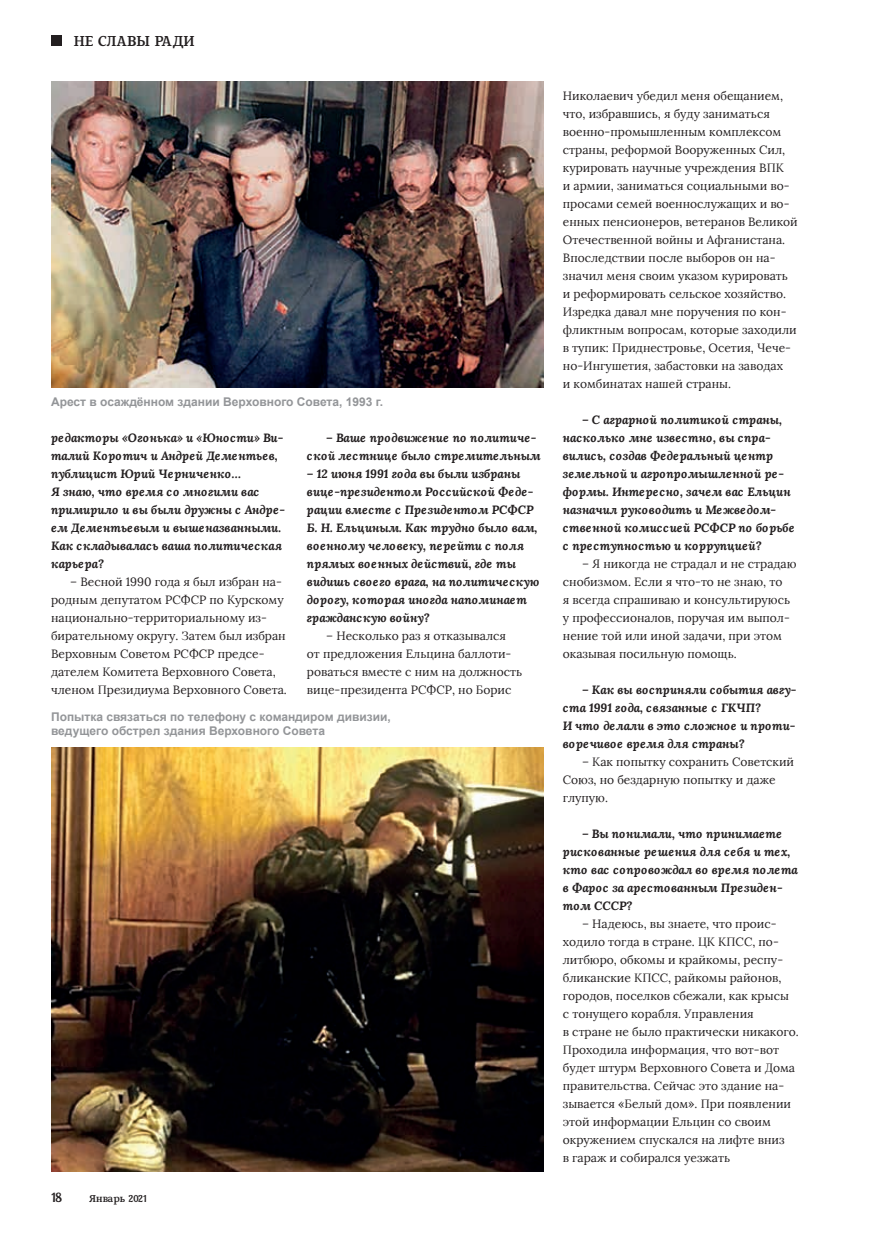
<style>
.page{position:relative;width:872px;height:1234px;background:#fff}
.page>*{position:absolute;margin:0;border:0;box-sizing:border-box;transform-origin:0 0}
.t1{font:19.5px "Fowviel";color:#231f20}
.t2{font:18px "Fowviel";color:#231f20}
.t3{font:13.5px "Fowviel";color:#231f20}
.t4{font:12px/18px "Lora";color:#231f20}
.t5{font:italic 700 12px/18px "Lora";color:#231f20}
.t6{font:700 12px/14.4px "Arial";color:#939598}
</style>
<div class="page">
<img style="left:51px;top:747px;width:493px;height:423px">
<img style="left:51px;top:81px;width:493px;height:307px">
<div style="left:51px;top:36px;width:10px;height:10px;background:#231f20"></div>
<h1 class="t1" style="left:74px;top:32px;width:122px">НЕ СЛАВЫ РАДИ</h1>
<p class="t6" style="left:51px;top:395px;width:333px">Арест в осаждённом здании Верховного Совета, 1993 г.</p>
<p class="t5" style="left:51px;top:428px;width:236px">редакторы «Огонька» и «Юности» Ви&shy;талий Коротич и Андрей Дементьев, публицист Юрий Черниченко…<br>Я знаю, что время со многими вас примирило и вы были дружны с Андре&shy;ем Дементьевым и вышеназванными.<br>Как складывалась ваша политическая карьера?</p>
<p class="t4" style="left:51px;top:572px;width:237px;text-indent:19px">– Весной 1990 года я был избран на&shy;родным депутатом РСФСР по Курскому национально-территориальному из&shy;бирательному округу. Затем был избран Верховным Советом РСФСР предсе&shy;дателем Комитета Верховного Совета, членом Президиума Верховного Совета.</p>
<p class="t5" style="left:307px;top:428px;width:235px;text-indent:19px">– Ваше продвижение по политиче&shy;ской лестнице было стремительным</p>
<p class="t5" style="left:307px;top:464px;width:234px">– 12 июня 1991 года вы были избраны вице-президентом Российской Феде&shy;рации вместе с Президентом РСФСР Б. Н. Ельциным. Как трудно было вам, военному человеку, перейти с поля прямых военных действий, где ты видишь своего врага, на политическую дорогу, которая иногда напоминает гражданскую войну?</p>
<p class="t4" style="left:307px;top:626px;width:217px;text-indent:19px">– Несколько раз я отказывался<br>от предложения Ельцина баллоти&shy;роваться вместе с ним на должность вице-президента РСФСР, но Борис</p>
<p class="t6" style="left:51px;top:709px;width:341px">Попытка связаться по телефону с командиром дивизии, ведущего обстрел здания Верховного Совета</p>
<h2 class="t2" style="left:51px;top:1188px;width:12px">18</h2>
<p class="t3" style="left:89px;top:1191px;width:59px">Январь 2021</p>
<p class="t4" style="left:563px;top:86px;width:236px">Николаевич убедил меня обещанием, что, избравшись, я буду заниматься военно-промышленным комплексом страны, реформой Вооруженных Сил, курировать научные учреждения ВПК<br>и армии, заниматься социальными во&shy;просами семей военнослужащих и во&shy;енных пенсионеров, ветеранов Великой Отечественной войны и Афганистана.<br>Впоследствии после выборов он на&shy;значил меня своим указом курировать и реформировать сельское хозяйство.<br>Изредка давал мне поручения по кон&shy;фликтным вопросам, которые заходили в тупик: Приднестровье, Осетия, Чече&shy;но-Ингушетия, забастовки на заводах<br>и комбинатах нашей страны.</p>
<p class="t5" style="left:563px;top:410px;width:234px;text-indent:19px">– С аграрной политикой страны, насколько мне известно, вы спра&shy;вились, создав Федеральный центр земельной и агропромышленной ре&shy;формы. Интересно, зачем вас Ельцин назначил руководить и Межведом&shy;ственной комиссией РСФСР по борьбе с преступностью и коррупцией?</p>
<p class="t4" style="left:563px;top:554px;width:235px;text-indent:19px">– Я никогда не страдал и не страдаю снобизмом. Если я что-то не знаю, то<br>я всегда спрашиваю и консультируюсь у профессионалов, поручая им выпол&shy;нение той или иной задачи, при этом оказывая посильную помощь.</p>
<p class="t5" style="left:563px;top:680px;width:235px;text-indent:19px">– Как вы восприняли события авгу&shy;ста 1991 года, связанные с ГКЧП?<br>И что делали в это сложное и проти&shy;воречивое время для страны?</p>
<p class="t4" style="left:563px;top:752px;width:233px;text-indent:19px">– Как попытку сохранить Советский<br>Союз, но бездарную попытку и даже глупую.</p>
<p class="t5" style="left:563px;top:824px;width:236px;text-indent:19px">– Вы понимали, что принимаете рискованные решения для себя и тех, кто вас сопровождал во время полета в Фарос за арестованным Президен&shy;том СССР?</p>
<p class="t4" style="left:563px;top:914px;width:237px;text-indent:19px">– Надеюсь, вы знаете, что проис&shy;ходило тогда в стране. ЦК КПСС, по&shy;литбюро, обкомы и крайкомы, респу&shy;бликанские КПСС, райкомы районов, городов, поселков сбежали, как крысы<br>с тонущего корабля. Управления<br>в стране не было практически никакого.<br>Проходила информация, что вот-вот будет штурм Верховного Совета и Дома правительства. Сейчас это здание на&shy;зывается «Белый дом». При появлении этой информации Ельцин со своим окружением спускался на лифте вниз<br>в гараж и собирался уезжать</p>
</div>
